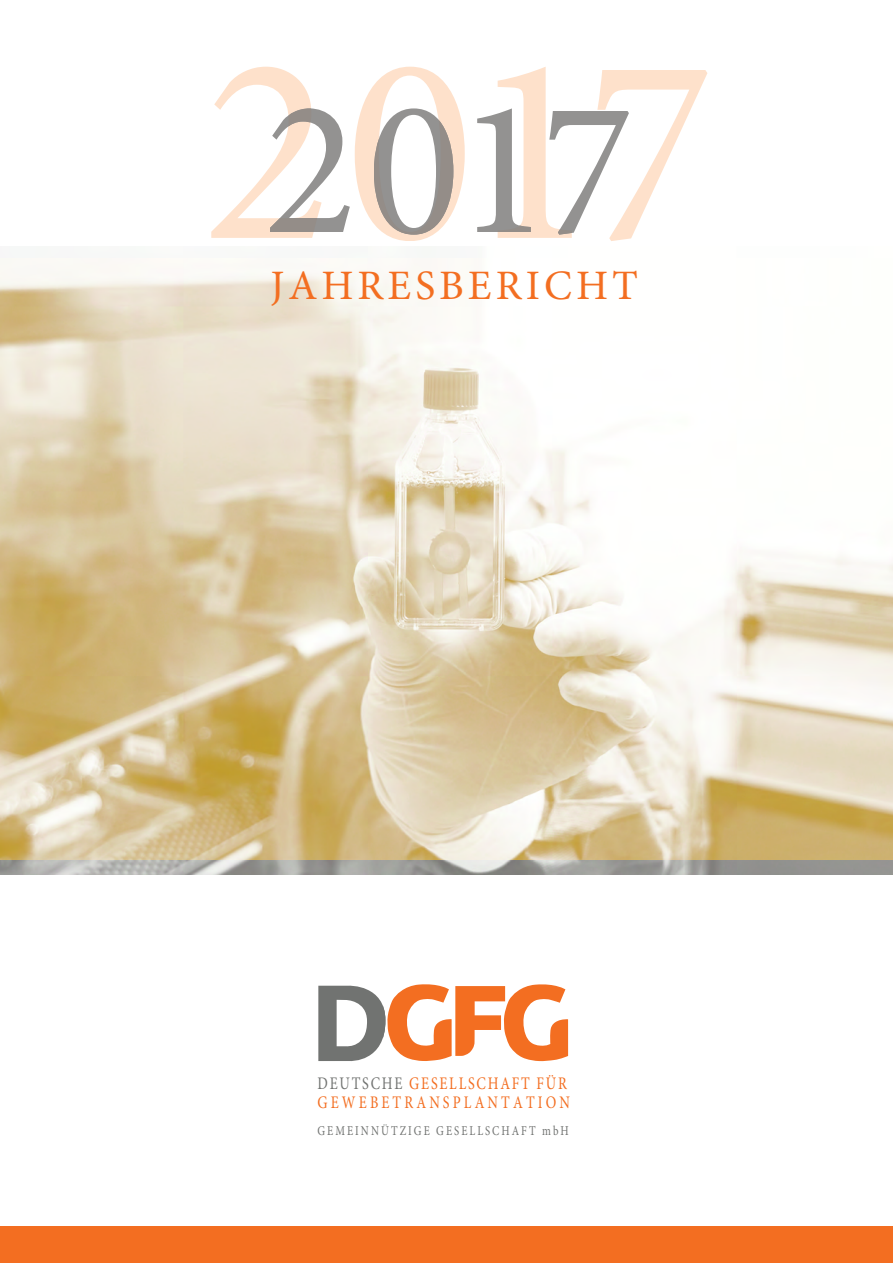
<style>
.page{position:relative;width:893px;height:1263px;background:#fff}
.page>*{position:absolute;margin:0;border:0;box-sizing:border-box;transform-origin:0 0}
.t1{font:41.85px "Minion Pro";letter-spacing:.095em;color:#f36e21}
.t2{font:17.7px/19px "Minion Pro";letter-spacing:.175em;color:#f36e21;scale:.8 1}
.t3{font:13.5px "Minion Pro";letter-spacing:.185em;color:#717371;scale:.8 1}
.s1{color:#717371}
</style>
<div class="page">
<img style="left:0;top:258px;width:893px;height:616px">
<img style="left:0;top:259px;width:893px;height:601px">
<div style="left:0;top:1226px;width:893px;height:37px;background:#f36e21"></div>
<svg style="left:318px;top:984px;width:250px;height:78px"></svg>
<svg style="left:211px;top:67px;width:254px;height:174px"></svg>
<svg style="left:477px;top:67px;width:230px;height:171px"></svg>
<svg style="left:549px;top:111px;width:23px;height:120px"></svg>
<h1 class="t1" style="left:271px;top:270px;width:369px">JAHRESBERICHT</h1>
<p class="t2" style="left:318px;top:1075px;width:317px"><span class="s1">DEUTSCHE</span> GESELLSCHAFT FÜR<br>GEWEBETRANSPLANTATION</p>
<p class="t3" style="left:318px;top:1125px;width:316px">GEMEINNÜTZIGE GESELLSCHAFT mbH</p>
</div>
